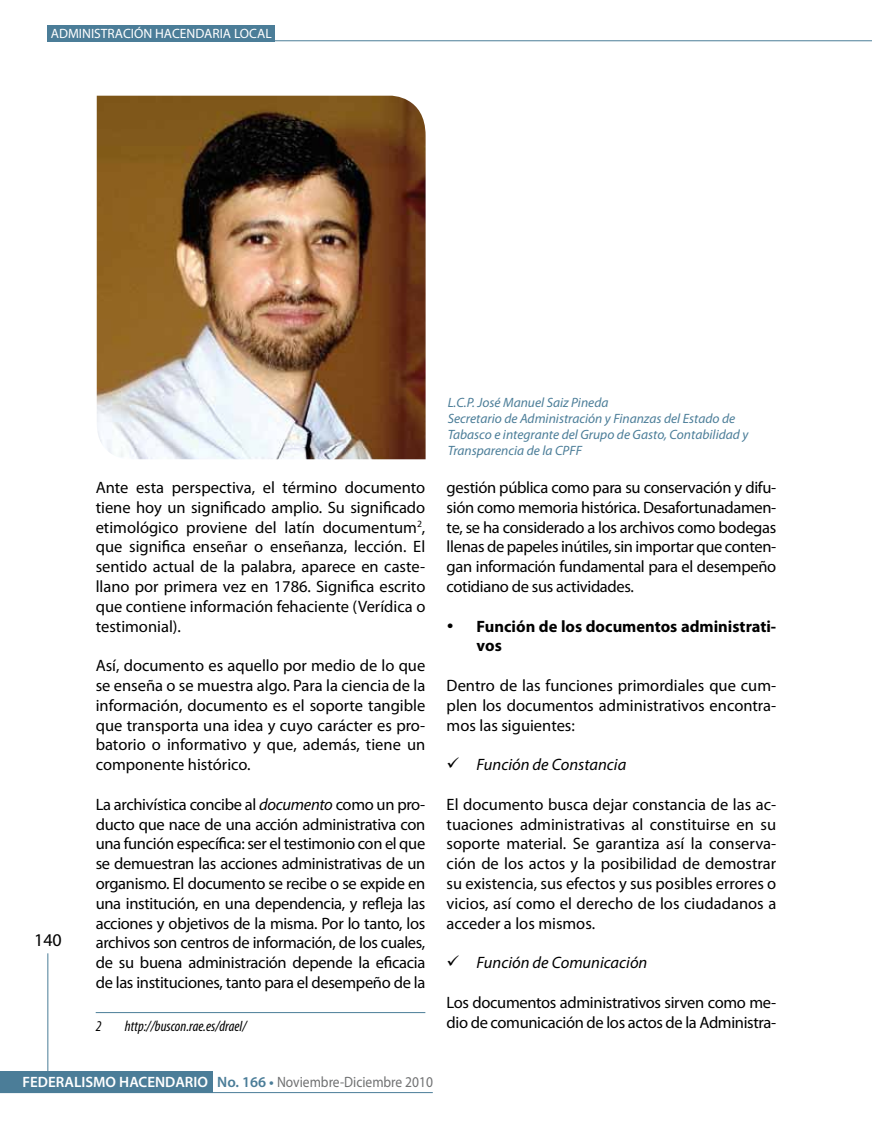
<style>
.page{position:relative;width:872px;height:1127px;background:#fff}
.page>*{position:absolute;margin:0;border:0;box-sizing:border-box;transform-origin:0 0}
.t1{font:18px "Myriad Pro";color:#000}
.t2{font:16.5px/19.8px "Myriad Pro";letter-spacing:-.005em;color:#000;text-align:justify}
.t3{font:italic 16.5px "Myriad Pro";color:#000}
.t4{font:700 16.5px/19.8px "Myriad Pro";color:#000}
.t5{font:15px "Myriad Pro";color:#707172;scale:.9 1}
.t6{font:italic condensed 15px "Myriad Pro";color:#000}
.t7{font:italic 13.5px/16.2px "Myriad Pro";color:#4b7d98}
.t8{font:13.5px "Myriad Pro";color:#fff}
.s1{font-style:italic}
.s2{font-weight:600;color:#fff}
.s3{font-weight:600;color:#4b7d98}
</style>
<div class="page">
<img style="left:97px;top:96px;width:328px;height:363px">
<div style="left:0;top:1071px;width:213px;height:22px;background:#4b7d98"></div>
<hr style="left:0;top:1092px;width:433px;height:1px;background:#4b7d98">
<hr style="left:47px;top:953px;width:1px;height:118px;background:#4b7d98">
<hr style="left:47px;top:40px;width:825px;height:1px;background:#4b7d98">
<div style="left:47px;top:25px;width:228px;height:16px;background:#4b7d98"></div>
<hr style="left:96px;top:1012px;width:329px;height:1px;background:#4b7d98">
<p class="t8" style="left:51px;top:25px;width:222px">ADMINISTRACIÓN HACENDARIA LOCAL</p>
<p class="t1" style="left:34px;top:929px;width:29px">140</p>
<p class="t2" style="left:96px;top:477px;width:331px">Ante esta perspectiva, el término documento tiene hoy un significado amplio. Su significado etimológico proviene del latín documentum<sup>2</sup>, que significa enseñar o enseñanza, lección. El sentido actual de la palabra, aparece en caste&shy;llano por primera vez en 1786. Significa escrito que contiene información fehaciente (Verídica o testimonial).</p>
<p class="t2" style="left:96px;top:655px;width:331px">Así, documento es aquello por medio de lo que se enseña o se muestra algo. Para la ciencia de la información, documento es el soporte tangible que transporta una idea y cuyo carácter es pro&shy;batorio o informativo y que, además, tiene un componente histórico.</p>
<p class="t2" style="left:96px;top:794px;width:331px">La archivística concibe al <span class="s1">documento</span> como un pro&shy;ducto que nace de una acción administrativa con una función específica: ser el testimonio con el que se demuestran las acciones administrativas de un organismo. El documento se recibe o se expide en una institución, en una dependencia, y refleja las acciones y objetivos de la misma. Por lo tanto, los archivos son centros de información, de los cuales, de su buena administración depende la eficacia de las instituciones, tanto para el desempeño de la</p>
<p class="t6" style="left:96px;top:1016px;width:7px">2</p>
<p class="t6" style="left:125px;top:1016px;width:123px">http://buscon.rae.es/draeI/</p>
<p class="t7" style="left:448px;top:394px;width:302px">L.C.P. José Manuel Saiz Pineda<br>Secretario de Administración y Finanzas del Estado de Tabasco e integrante del Grupo de Gasto, Contabilidad y Transparencia de la CPFF</p>
<p class="t2" style="left:446px;top:477px;width:331px">gestión pública como para su conservación y difu&shy;sión como memoria histórica. Desafortunadamen&shy;te, se ha considerado a los archivos como bodegas llenas de papeles inútiles, sin importar que conten&shy;gan información fundamental para el desempeño cotidiano de sus actividades.</p>
<p class="t4" style="left:476px;top:615px;width:301px;text-indent:-30px">• Función de los documentos administrati&shy;vos</p>
<p class="t2" style="left:446px;top:675px;width:331px">Dentro de las funciones primordiales que cum&shy;plen los documentos administrativos encontra&shy;mos las siguientes:</p>
<p class="t3" style="left:446px;top:754px;width:181px">✓ Función de Constancia</p>
<p class="t2" style="left:446px;top:794px;width:331px">El documento busca dejar constancia de las ac&shy;tuaciones administrativas al constituirse en su soporte material. Se garantiza así la conserva&shy;ción de los actos y la posibilidad de demostrar su existencia, sus efectos y sus posibles errores o vicios, así como el derecho de los ciudadanos a acceder a los mismos.</p>
<p class="t3" style="left:446px;top:952px;width:202px">✓ Función de Comunicación</p>
<p class="t2" style="left:446px;top:992px;width:331px">Los documentos administrativos sirven como me&shy;dio de comunicación de los actos de la Administra-</p>
<p class="t5" style="left:23px;top:1073px;width:457px"><span class="s2">FEDERALISMO HACENDARIO</span> <span class="s3">No. 166 •</span> Noviembre-Diciembre 2010</p>
</div>
